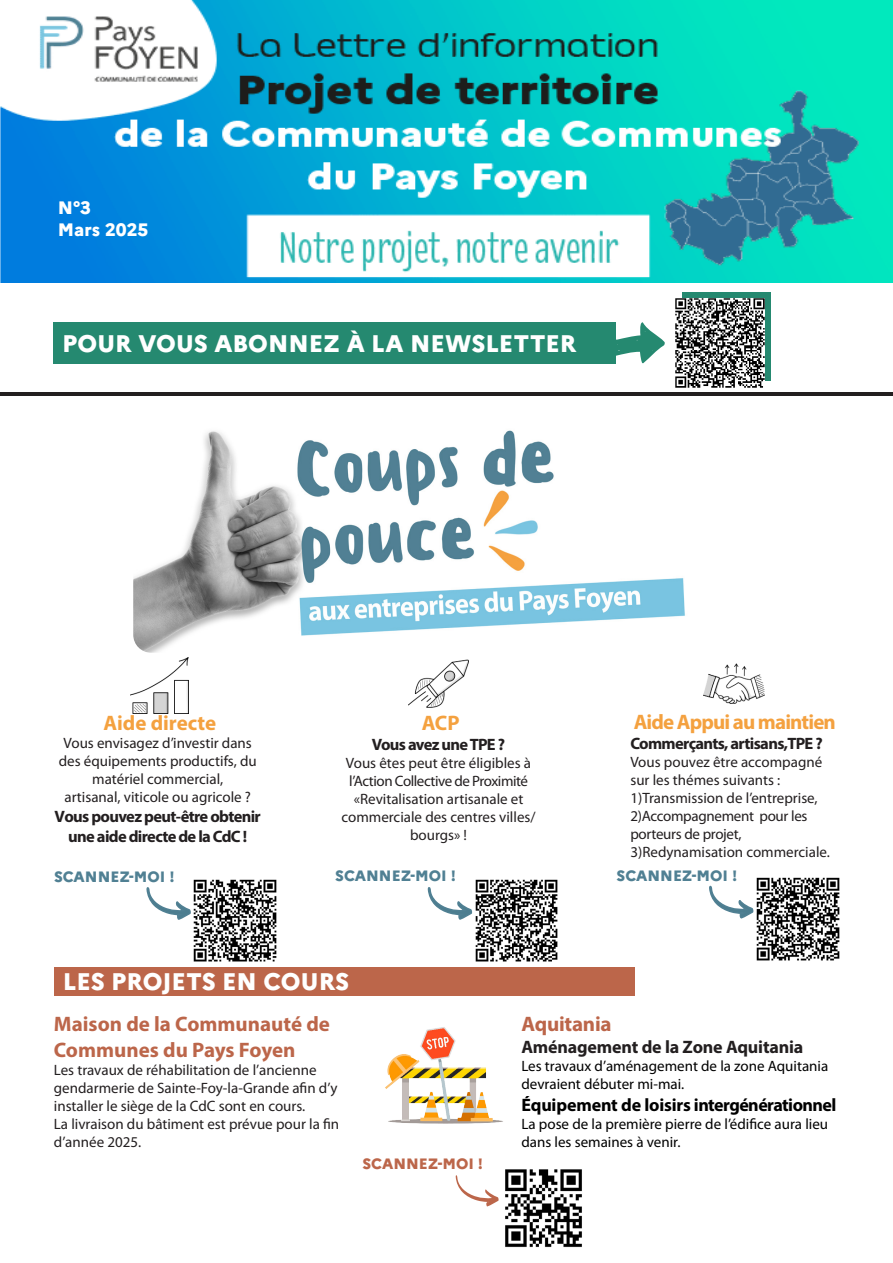
<style>
.page{position:relative;width:893px;height:1263px;background:#fff}
.page>*{position:absolute;margin:0;border:0;box-sizing:border-box;transform-origin:0 0}
.t1{font:800 24px "Marianne";color:#fff}
.t2{font:700 21px/25.2px "Myriad Pro";color:#bc664a}
.t3{font:700 21px "Myriad Pro";letter-spacing:-.04em;color:#f4a13f}
.t4{font:700 21px "Myriad Pro";color:#f4a13f}
.t5{font:700 18px "Myriad Pro";letter-spacing:-.03em;color:#000}
.t6{font:700 18px "Myriad Pro";letter-spacing:-.01em;color:#231f20}
.t7{font:800 18px "Marianne";color:#fff}
.t8{font:700 16.5px/19.8px "Myriad Pro";letter-spacing:-.04em;color:#231f20;text-align:center}
.t9{font:15px/18px "Myriad Pro";color:#231f20}
.t10{font:15px/18px "Myriad Pro";color:#000}
.t11{font:800 15px "Marianne";color:#508093}
.t12{font:800 15px "Marianne";color:#bc664a}
</style>
<div class="page">
<img style="left:0;top:0;width:893px;height:283px">
<svg style="left:609px;top:322px;width:56px;height:42px"></svg>
<div style="left:682px;top:292px;width:89px;height:89px;background:#258970"></div>
<img style="left:193px;top:879px;width:84px;height:83px">
<svg style="left:146px;top:887px;width:45px;height:33px"></svg>
<hr style="left:0;top:392px;width:893px;height:3px;background:#231f20">
<img style="left:408px;top:659px;width:61px;height:49px">
<img style="left:704px;top:663px;width:61px;height:41px">
<img style="left:475px;top:879px;width:83px;height:83px">
<svg style="left:427px;top:887px;width:46px;height:33px"></svg>
<img style="left:756px;top:877px;width:84px;height:84px">
<svg style="left:709px;top:885px;width:45px;height:34px"></svg>
<div style="left:54px;top:967px;width:581px;height:28px;background:#bc664a"></div>
<img style="left:130px;top:658px;width:58px;height:55px">
<img style="left:385px;top:1027px;width:118px;height:97px">
<img style="left:505px;top:1169px;width:77px;height:79px">
<svg style="left:456px;top:1175px;width:43px;height:31px"></svg>
<img style="left:676px;top:298px;width:89px;height:89px">
<div style="left:54px;top:322px;width:562px;height:41px;background:#258970"></div>
<img style="left:133px;top:430px;width:552px;height:223px">
<div style="left:617px;top:423px;width:128px;height:68px;background:#fff"></div>
<p class="t7" style="left:58px;top:194px;width:34px">N°3</p>
<p class="t7" style="left:58px;top:216px;width:92px">Mars 2025</p>
<p class="t1" style="left:62px;top:325px;width:516px">POUR VOUS ABONNEZ À LA NEWSLETTER</p>
<p class="t4" style="left:103px;top:709px;width:114px">Aide directe</p>
<p class="t9" style="left:59px;top:734px;width:199px;text-align:center">Vous envisagez d’investir dans des équipements productifs, du matériel commercial,<br>artisanal, viticole ou agricole ?</p>
<p class="t8" style="left:55px;top:806px;width:208px">Vous pouvez peut-être obtenir une aide directe de la CdC !</p>
<p class="t3" style="left:422px;top:709px;width:39px">ACP</p>
<p class="t8" style="left:372px;top:734px;width:135px">Vous avez une TPE ?</p>
<p class="t9" style="left:341px;top:754px;width:196px;text-align:center">Vous êtes peut être éligibles à l’Action Collective de Proximité «Revitalisation artisanale et commerciale des centres villes/ bourgs» !</p>
<p class="t3" style="left:634px;top:708px;width:204px">Aide Appui au maintien</p>
<p class="t8" style="left:630px;top:733px;width:194px">Commerçants, artisans,TPE ?</p>
<p class="t9" style="left:630px;top:753px;width:201px">Vous pouvez être accompagné sur les thémes suivants :<br>1)Transmission de l’entreprise,<br>2)Accompagnement pour les porteurs de projet,<br>3)Redynamisation commerciale.</p>
<p class="t11" style="left:54px;top:865px;width:122px">SCANNEZ-MOI !</p>
<p class="t11" style="left:335px;top:864px;width:122px">SCANNEZ-MOI !</p>
<p class="t11" style="left:617px;top:864px;width:122px">SCANNEZ-MOI !</p>
<p class="t1" style="left:63px;top:963px;width:288px">LES PROJETS EN COURS</p>
<p class="t2" style="left:54px;top:1011px;width:278px">Maison de la Communauté de<br>Communes du Pays Foyen</p>
<p class="t9" style="left:54px;top:1060px;width:287px">Les travaux de réhabilitation de l’ancienne gendarmerie de Sainte-Foy-la-Grande afin d’y installer le siège de la CdC sont en cours.<br>La livraison du bâtiment est prévue pour la fin d’année 2025.</p>
<p class="t12" style="left:362px;top:1152px;width:122px">SCANNEZ-MOI !</p>
<p class="t2" style="left:521px;top:1011px;width:92px">Aquitania</p>
<p class="t6" style="left:521px;top:1035px;width:283px">Aménagement de la Zone Aquitania</p>
<p class="t10" style="left:521px;top:1057px;width:308px">Les travaux d’aménagement de la zone Aquitania devraient débuter mi-mai.</p>
<p class="t5" style="left:521px;top:1093px;width:316px">Équipement de loisirs intergénérationnel</p>
<p class="t10" style="left:521px;top:1114px;width:308px">La pose de la première pierre de l’édifice aura lieu dans les semaines à venir.</p>
</div>
